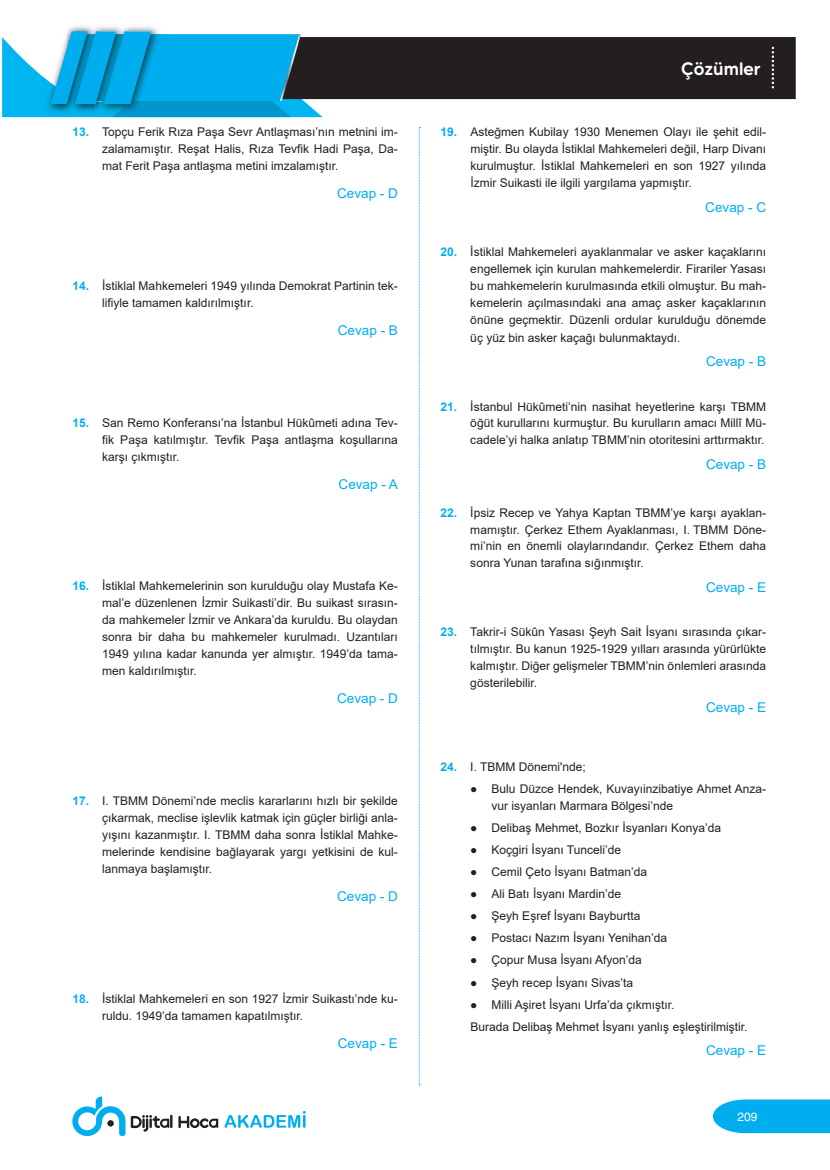
<style>
.page{position:relative;width:830px;height:1170px;background:#fff}
.page>*{position:absolute;margin:0;border:0;box-sizing:border-box;transform-origin:0 0}
.t1{font:500 18px "MADE Tommy Soft";color:#fff}
.CEVAP{font:13.5px "Arial";color:#00aeef}
.Çözüm_devam{font:12px/17px "Arial";color:#231f20;text-align:justify}
.t2{font:12px "yargi Helvetica";color:#fff}
.s1{font-weight:700;color:#00aeef}
</style>
<div class="page">
<svg style="left:713px;top:1099px;width:116px;height:33px;background:#11b3f0"></svg>
<svg style="left:72px;top:1096px;width:53px;height:39px"></svg>
<svg style="left:107px;top:1119px;width:7px;height:7px"></svg>
<svg style="left:224px;top:1111px;width:81px;height:16px"></svg>
<svg style="left:178px;top:1116px;width:40px;height:12px"></svg>
<svg style="left:131px;top:1114px;width:41px;height:17px"></svg>
<svg style="left:418px;top:127px;width:2px;height:958px"></svg>
<div style="left:322px;top:37px;width:473px;height:62px;background:#231f20"></div>
<svg style="left:2px;top:26px;width:320px;height:91px;background:#2babda"></svg>
<svg style="left:771px;top:47px;width:2px;height:41px"></svg>
<p class="Çözüm_devam" style="left:102px;top:124px;width:297px;text-indent:-30px"><span class="s1">13.</span> Topçu Ferik Rıza Paşa Sevr Antlaşması’nın metnini im&shy;zalamamıştır. Reşat Halis, Rıza Tevfik Hadi Paşa, Da&shy;mat Ferit Paşa antlaşma metini imzalamıştır.</p>
<p class="CEVAP" style="left:337px;top:184px;width:62px">Cevap - D</p>
<p class="Çözüm_devam" style="left:102px;top:277px;width:297px;text-indent:-30px"><span class="s1">14.</span> İstiklal Mahkemeleri 1949 yılında Demokrat Partinin tek&shy;lifiyle tamamen kaldırılmıştır.</p>
<p class="CEVAP" style="left:338px;top:321px;width:62px">Cevap - B</p>
<p class="Çözüm_devam" style="left:102px;top:414px;width:297px;text-indent:-30px"><span class="s1">15.</span> San Remo Konferansı’na İstanbul Hükûmeti adına Tev&shy;fik Paşa katılmıştır. Tevfik Paşa antlaşma koşullarına karşı çıkmıştır.</p>
<p class="CEVAP" style="left:338px;top:474px;width:61px">Cevap - A</p>
<p class="Çözüm_devam" style="left:102px;top:577px;width:297px;text-indent:-30px"><span class="s1">16.</span> İstiklal Mahkemelerinin son kurulduğu olay Mustafa Ke&shy;mal’e düzenlenen İzmir Suikasti’dir. Bu suikast sırasın&shy;da mahkemeler İzmir ve Ankara’da kuruldu. Bu olaydan sonra bir daha bu mahkemeler kurulmadı. Uzantıları 1949 yılına kadar kanunda yer almıştır. 1949’da tama&shy;men kaldırılmıştır.</p>
<p class="CEVAP" style="left:337px;top:689px;width:62px">Cevap - D</p>
<p class="Çözüm_devam" style="left:102px;top:792px;width:297px;text-indent:-30px"><span class="s1">17.</span> I. TBMM Dönemi’nde meclis kararlarını hızlı bir şekilde çıkarmak, meclise işlevlik katmak için güçler birliği anla&shy;yışını kazanmıştır. I. TBMM daha sonra İstiklal Mahke&shy;melerinde kendisine bağlayarak yargı yetkisini de kul&shy;lanmaya başlamıştır.</p>
<p class="CEVAP" style="left:337px;top:886px;width:62px">Cevap - D</p>
<p class="Çözüm_devam" style="left:102px;top:989px;width:297px;text-indent:-30px"><span class="s1">18.</span> İstiklal Mahkemeleri en son 1927 İzmir Suikastı’nde ku&shy;ruldu. 1949’da tamamen kapatılmıştır.</p>
<p class="CEVAP" style="left:338px;top:1033px;width:62px">Cevap - E</p>
<h1 class="t1" style="left:680px;top:57px;width:81px">Çözümler</h1>
<p class="Çözüm_devam" style="left:470px;top:124px;width:297px;text-indent:-30px"><span class="s1">19.</span> Asteğmen Kubilay 1930 Menemen Olayı ile şehit edil&shy;miştir. Bu olayda İstiklal Mahkemeleri değil, Harp Divanı kurulmuştur. İstiklal Mahkemeleri en son 1927 yılında İzmir Suikasti ile ilgili yargılama yapmıştır.</p>
<p class="CEVAP" style="left:705px;top:198px;width:62px">Cevap - C</p>
<p class="Çözüm_devam" style="left:470px;top:243px;width:297px;text-indent:-30px"><span class="s1">20.</span> İstiklal Mahkemeleri ayaklanmalar ve asker kaçaklarını engellemek için kurulan mahkemelerdir. Firariler Yasası bu mahkemelerin kurulmasında etkili olmuştur. Bu mah&shy;kemelerin açılmasındaki ana amaç asker kaçaklarının önüne geçmektir. Düzenli ordular kurulduğu dönemde üç yüz bin asker kaçağı bulunmaktaydı.</p>
<p class="CEVAP" style="left:705px;top:352px;width:62px">Cevap - B</p>
<p class="Çözüm_devam" style="left:470px;top:398px;width:297px;text-indent:-30px"><span class="s1">21.</span> İstanbul Hükûmeti’nin nasihat heyetlerine karşı TBMM öğüt kurullarını kurmuştur. Bu kurulların amacı Millî Mü&shy;cadele’yi halka anlatıp TBMM’nin otoritesini arttırmaktır.</p>
<p class="CEVAP" style="left:705px;top:455px;width:62px">Cevap - B</p>
<p class="Çözüm_devam" style="left:470px;top:503px;width:297px;text-indent:-30px"><span class="s1">22.</span> İpsiz Recep ve Yahya Kaptan TBMM’ye karşı ayaklan&shy;mamıştır. Çerkez Ethem Ayaklanması, I. TBMM Döne&shy;mi’nin en önemli olaylarındandır. Çerkez Ethem daha sonra Yunan tarafına sığınmıştır.</p>
<p class="CEVAP" style="left:705px;top:578px;width:62px">Cevap - E</p>
<p class="Çözüm_devam" style="left:470px;top:623px;width:297px;text-indent:-30px"><span class="s1">23.</span> Takrir-i Sükûn Yasası Şeyh Sait İsyanı sırasında çıkar&shy;tılmıştır. Bu kanun 1925-1929 yılları arasında yürürlükte kalmıştır. Diğer gelişmeler TBMM’nin önlemleri arasında gösterilebilir.</p>
<p class="CEVAP" style="left:705px;top:697px;width:62px">Cevap - E</p>
<p class="Çözüm_devam" style="left:440px;top:758px;width:147px"><span class="s1">24.</span> I. TBMM Dönemi'nde;</p>
<p class="Çözüm_devam" style="left:491px;top:780px;width:276px;text-indent:-21px">● Bulu Düzce Hendek, Kuvayıinzibatiye Ahmet Anza&shy;vur isyanları Marmara Bölgesi’nde</p>
<p class="Çözüm_devam" style="left:470px;top:819px;width:252px">● Delibaş Mehmet, Bozkır İsyanları Konya’da</p>
<p class="Çözüm_devam" style="left:470px;top:841px;width:152px">● Koçgiri İsyanı Tunceli’de</p>
<p class="Çözüm_devam" style="left:470px;top:863px;width:178px">● Cemil Çeto İsyanı Batman’da</p>
<p class="Çözüm_devam" style="left:470px;top:885px;width:152px">● Ali Batı İsyanı Mardin’de</p>
<p class="Çözüm_devam" style="left:470px;top:907px;width:171px">● Şeyh Eşref İsyanı Bayburtta</p>
<p class="Çözüm_devam" style="left:470px;top:929px;width:198px">● Postacı Nazım İsyanı Yenihan’da</p>
<p class="Çözüm_devam" style="left:470px;top:951px;width:173px">● Çopur Musa İsyanı Afyon’da</p>
<p class="Çözüm_devam" style="left:470px;top:973px;width:164px">● Şeyh recep İsyanı Sivas’ta</p>
<p class="Çözüm_devam" style="left:470px;top:995px;width:205px">● Milli Aşiret İsyanı Urfa’da çıkmıştır.</p>
<p class="Çözüm_devam" style="left:470px;top:1017px;width:278px">Burada Delibaş Mehmet İsyanı yanlış eşleştirilmiştir.</p>
<p class="CEVAP" style="left:705px;top:1041px;width:62px">Cevap - E</p>
<p class="t2" style="left:737px;top:1109px;width:22px">209</p>
</div>
